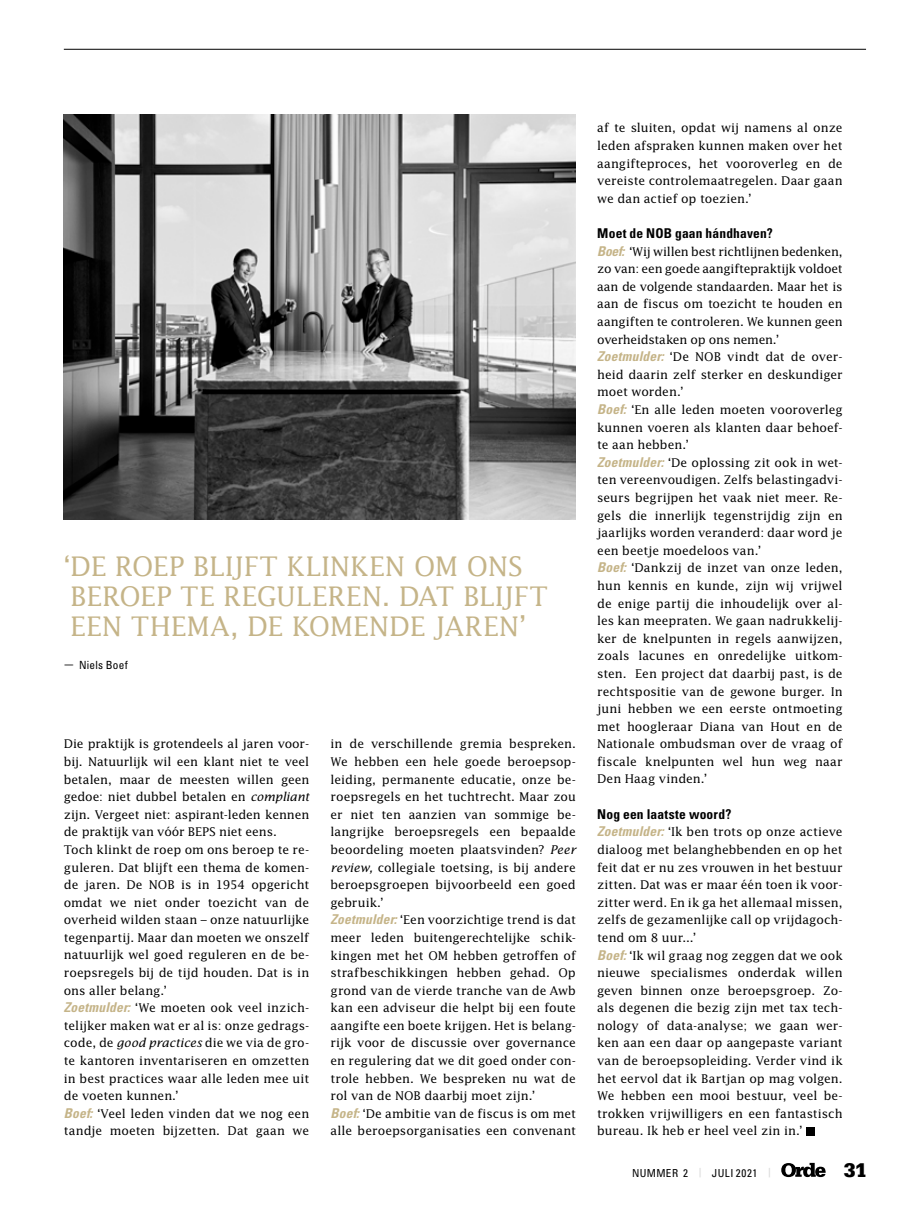
<style>
.page{position:relative;width:915px;height:1212px;background:#fff}
.page>*{position:absolute;margin:0;border:0;box-sizing:border-box;transform-origin:0 0}
.t1{font:27px/30px "Lucida Std";letter-spacing:-.01em;color:#c5b488}
.t2{font:900 21px "Serifa Std";color:#000}
.t3{font:700 condensed 13.5px "Univers LT Std";letter-spacing:.015em;color:#000}
.t4{font:12px/17.5px "Lucida Std";color:#000}
.t5{font:condensed 11.25px "Univers LT Std";letter-spacing:.02em;color:#000}
.t6{font:condensed 10.95px "Univers LT Std";letter-spacing:.035em;color:#000}
.s1{font-family:"DINOT";font-stretch:normal}
.s2{font-style:italic}
.s3{font-family:"Univers LT Std";font-weight:700;font-style:italic;font-stretch:condensed;font-size:13.5px;color:#c5b488}
.s4{font-family:"Serifa Std";font-weight:700;font-stretch:normal;font-size:9.45px;color:#dadada}
</style>
<div class="page">
<svg style="left:781px;top:1163px;width:44px;height:14px"></svg>
<div style="left:806px;top:1127px;width:8px;height:8px;background:#000"></div>
<hr style="left:64px;top:49px;width:801px;height:1px;background:#000">
<img style="left:64px;top:115px;width:511px;height:404px">
<h1 class="t1" style="left:64px;top:550px;width:485px">‘DE ROEP BLIJFT KLINKEN OM ONS<br>BEROEP TE REGULEREN. DAT BLIJFT<br>EEN THEMA, DE KOMENDE JAREN’</h1>
<p class="t5" style="left:64px;top:658px;width:65px"><span class="s1">—</span> Niels Boef</p>
<p class="t4" style="left:64px;top:735px;width:247px">Die praktijk is grotendeels al jaren voor&shy;bij. Natuurlijk wil een klant niet te veel betalen, maar de meesten willen geen gedoe: niet dubbel betalen en <span class="s2">compliant </span>zijn. Vergeet niet: aspirant-leden kennen de praktijk van vóór BEPS niet eens.<br>Toch klinkt de roep om ons beroep te re&shy;guleren. Dat blijft een thema de komen&shy;de jaren. De NOB is in 1954 opgericht omdat we niet onder toezicht van de overheid wilden staan – onze natuurlijke tegenpartij. Maar dan moeten we onszelf natuurlijk wel goed reguleren en de be&shy;roepsregels bij de tijd houden. Dat is in ons aller belang.’<br><span class="s3">Zoetmulder:</span> ‘We moeten ook veel inzich&shy;telijker maken wat er al is: onze gedrags&shy;code, de <span class="s2">good practices</span> die we via de gro&shy;te kantoren inventariseren en omzetten in best practices waar alle leden mee uit de voeten kunnen.’<br><span class="s3">Boef:</span> ‘Veel leden vinden dat we nog een tandje moeten bijzetten. Dat gaan we</p>
<p class="t4" style="left:330px;top:735px;width:247px">in de verschillende gremia bespreken.<br>We hebben een hele goede beroepsop&shy;leiding, permanente educatie, onze be&shy;roepsregels en het tuchtrecht. Maar zou er niet ten aanzien van sommige be&shy;langrijke beroepsregels een bepaalde beoordeling moeten plaatsvinden? <span class="s2">Peer review,</span> collegiale toetsing, is bij andere beroepsgroepen bijvoorbeeld een goed gebruik.’<br><span class="s3">Zoetmulder:</span> ‘Een voorzichtige trend is dat meer leden buitengerechtelijke schik&shy;kingen met het OM hebben getroffen of strafbeschikkingen hebben gehad. Op grond van de vierde tranche van de Awb kan een adviseur die helpt bij een foute aangifte een boete krijgen. Het is belang&shy;rijk voor de discussie over governance en regulering dat we dit goed onder con&shy;trole hebben. We bespreken nu wat de rol van de NOB daarbij moet zijn.’<br><span class="s3">Boef:</span> ‘De ambitie van de fiscus is om met alle beroepsorganisaties een convenant</p>
<p class="t4" style="left:597px;top:119px;width:247px;text-align:justify">af te sluiten, opdat wij namens al onze leden afspraken kunnen maken over het aangifteproces, het vooroverleg en de vereiste controlemaatregelen. Daar gaan we dan actief op toezien.’</p>
<p class="t3" style="left:597px;top:225px;width:177px">Moet de NOB gaan hándhaven?</p>
<p class="t4" style="left:597px;top:242px;width:247px"><span class="s3">Boef:</span> ‘Wij willen best richtlijnen bedenken, zo van: een goede aangiftepraktijk voldoet aan de volgende standaarden. Maar het is aan de fiscus om toezicht te houden en aangiften te controleren. We kunnen geen overheidstaken op ons nemen.’ <span class="s3">Zoetmulder:</span> ‘De NOB vindt dat de over&shy;heid daarin zelf sterker en deskundiger moet worden.’<br><span class="s3">Boef:</span> ‘En alle leden moeten vooroverleg kunnen voeren als klanten daar behoef&shy;te aan hebben.’<br><span class="s3">Zoetmulder:</span> ‘De oplossing zit ook in wet&shy;ten vereenvoudigen. Zelfs belastingadvi&shy;seurs begrijpen het vaak niet meer. Re&shy;gels die innerlijk tegenstrijdig zijn en jaarlijks worden veranderd: daar word je een beetje moedeloos van.’<br><span class="s3">Boef:</span> ‘Dankzij de inzet van onze leden, hun kennis en kunde, zijn wij vrijwel de enige partij die inhoudelijk over al&shy;les kan meepraten. We gaan nadrukkelij&shy;ker de knelpunten in regels aanwijzen, zoals lacunes en onredelijke uitkom&shy;sten. Een project dat daarbij past, is de rechtspositie van de gewone burger. In juni hebben we een eerste ontmoeting met hoogleraar Diana van Hout en de Nationale ombudsman over de vraag of fiscale knelpunten wel hun weg naar Den Haag vinden.’</p>
<p class="t3" style="left:597px;top:806px;width:136px">Nog een laatste woord?</p>
<p class="t4" style="left:597px;top:823px;width:247px"><span class="s3">Zoetmulder:</span> ‘Ik ben trots op onze actieve dialoog met belanghebbenden en op het feit dat er nu zes vrouwen in het bestuur zitten. Dat was er maar één toen ik voor&shy;zitter werd. En ik ga het allemaal missen, zelfs de gezamenlijke call op vrijdagoch&shy;tend om 8 uur...’<br><span class="s3">Boef:</span> ‘Ik wil graag nog zeggen dat we ook nieuwe specialismes onderdak willen geven binnen onze beroepsgroep. Zo&shy;als degenen die bezig zijn met tax tech&shy;nology of data-analyse; we gaan wer&shy;ken aan een daar op aangepaste variant van de beroepsopleiding. Verder vind ik het eervol dat ik Bartjan op mag volgen.<br>We hebben een mooi bestuur, veel be&shy;trokken vrijwilligers en een fantastisch bureau. Ik heb er heel veel zin in.’</p>
<p class="t6" style="left:632px;top:1166px;width:140px">NUMMER 2 <span class="s4">|</span> JULI 2021 <span class="s4">|</span></p>
<h2 class="t2" style="left:843px;top:1157px;width:24px">31</h2>
</div>
